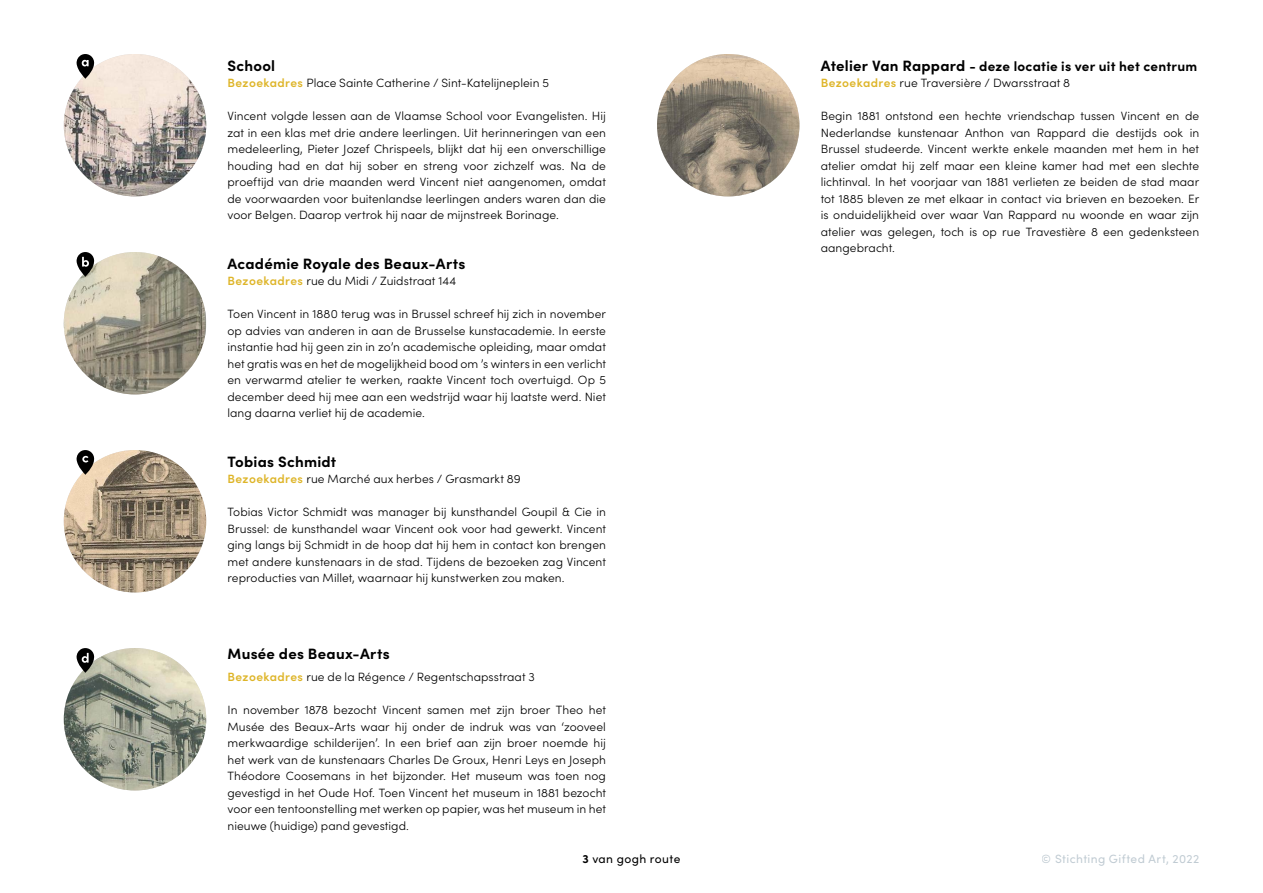
<style>
.page{position:relative;width:1263px;height:893px;background:#fff}
.page>*{position:absolute;margin:0;border:0;box-sizing:border-box;transform-origin:0 0}
.t1{font:700 15px "Sofia Pro";letter-spacing:.015em;color:#000}
.t2{font:700 13.5px "Sofia Pro";letter-spacing:.015em;color:#000}
.t3{font:300 12px/16.5px "Sofia Pro";letter-spacing:.005em;color:#000;text-align:justify}
.t4{font:12px "Sofia Pro";letter-spacing:.035em;color:#8298a7}
.t5{font:12px "Sofia Pro";letter-spacing:.035em;color:#000}
.s1{font-weight:600;color:#deb529}
.s2{font-weight:700}
.s3{font-size:15px}
</style>
<div class="page">
<img style="left:64px;top:54px;width:142px;height:142px;border-radius:71px">
<svg style="left:76px;top:54px;width:18px;height:25px"></svg>
<img style="left:64px;top:252px;width:142px;height:142px;border-radius:71px">
<svg style="left:76px;top:252px;width:18px;height:25px"></svg>
<img style="left:64px;top:648px;width:142px;height:142px;border-radius:71px">
<svg style="left:76px;top:648px;width:18px;height:25px"></svg>
<img style="left:657px;top:54px;width:142px;height:142px;border-radius:71px">
<img style="left:64px;top:450px;width:142px;height:142px;border-radius:71px">
<svg style="left:76px;top:450px;width:18px;height:25px"></svg>
<p class="t1" style="left:227px;top:54px;width:49px">School</p>
<p class="t3" style="left:227px;top:74px;width:323px"><span class="s1">Bezoekadres</span> Place Sainte Catherine / Sint-Katelijneplein 5</p>
<p class="t3" style="left:227px;top:107px;width:380px">Vincent volgde lessen aan de Vlaamse School voor Evangelisten. Hij zat in een klas met drie andere leerlingen. Uit herinneringen van een medeleerling, Pieter Jozef Chrispeels, blijkt dat hij een onverschillige houding had en dat hij sober en streng voor zichzelf was. Na de proeftijd van drie maanden werd Vincent niet aangenomen, omdat de voorwaarden voor buitenlandse leerlingen anders waren dan die voor Belgen. Daarop vertrok hij naar de mijnstreek Borinage.</p>
<p class="t1" style="left:227px;top:252px;width:239px">Académie Royale des Beaux-Arts</p>
<p class="t3" style="left:227px;top:272px;width:230px"><span class="s1">Bezoekadres</span> rue du Midi / Zuidstraat 144</p>
<p class="t3" style="left:227px;top:305px;width:380px">Toen Vincent in 1880 terug was in Brussel schreef hij zich in november op advies van anderen in aan de Brusselse kunstacademie. In eerste instantie had hij geen zin in zo’n academische opleiding, maar omdat het gratis was en het de mogelijkheid bood om ’s winters in een verlicht en verwarmd atelier te werken, raakte Vincent toch overtuigd. Op 5 december deed hij mee aan een wedstrijd waar hij laatste werd. Niet lang daarna verliet hij de academie.</p>
<p class="t1" style="left:227px;top:450px;width:110px">Tobias Schmidt</p>
<p class="t3" style="left:227px;top:470px;width:295px"><span class="s1">Bezoekadres</span> rue Marché aux herbes / Grasmarkt 89</p>
<p class="t3" style="left:227px;top:503px;width:380px">Tobias Victor Schmidt was manager bij kunsthandel Goupil &amp; Cie in Brussel: de kunsthandel waar Vincent ook voor had gewerkt. Vincent ging langs bij Schmidt in de hoop dat hij hem in contact kon brengen met andere kunstenaars in de stad. Tijdens de bezoeken zag Vincent reproducties van Millet, waarnaar hij kunstwerken zou maken.</p>
<p class="t1" style="left:227px;top:642px;width:164px">Musée des Beaux-Arts</p>
<p class="t3" style="left:227px;top:668px;width:309px"><span class="s1">Bezoekadres</span> rue de la Régence / Regentschapsstraat 3</p>
<p class="t3" style="left:227px;top:701px;width:380px">In november 1878 bezocht Vincent samen met zijn broer Theo het Musée des Beaux-Arts waar hij onder de indruk was van ‘zooveel merkwaardige schilderijen’. In een brief aan zijn broer noemde hij het werk van de kunstenaars Charles De Groux, Henri Leys en Joseph Théodore Coosemans in het bijzonder. Het museum was toen nog gevestigd in het Oude Hof. Toen Vincent het museum in 1881 bezocht voor een tentoonstelling met werken op papier, was het museum in het nieuwe (huidige) pand gevestigd.</p>
<p class="t5" style="left:582px;top:850px;width:99px"><span class="s2">3</span> van gogh route</p>
<p class="t2" style="left:821px;top:55px;width:378px"><span class="s3">Atelier Van Rappard</span> - deze locatie is ver uit het centrum</p>
<p class="t3" style="left:821px;top:74px;width:251px"><span class="s1">Bezoekadres</span> rue Traversière / Dwarsstraat 8</p>
<p class="t3" style="left:821px;top:107px;width:380px">Begin 1881 ontstond een hechte vriendschap tussen Vincent en de Nederlandse kunstenaar Anthon van Rappard die destijds ook in Brussel studeerde. Vincent werkte enkele maanden met hem in het atelier omdat hij zelf maar een kleine kamer had met een slechte lichtinval. In het voorjaar van 1881 verlieten ze beiden de stad maar tot 1885 bleven ze met elkaar in contact via brieven en bezoeken. Er is onduidelijkheid over waar Van Rappard nu woonde en waar zijn atelier was gelegen, toch is op rue Travestière 8 een gedenksteen aangebracht.</p>
<p class="t4" style="left:1042px;top:850px;width:159px">© Stichting Gifted Art, 2022</p>
</div>
